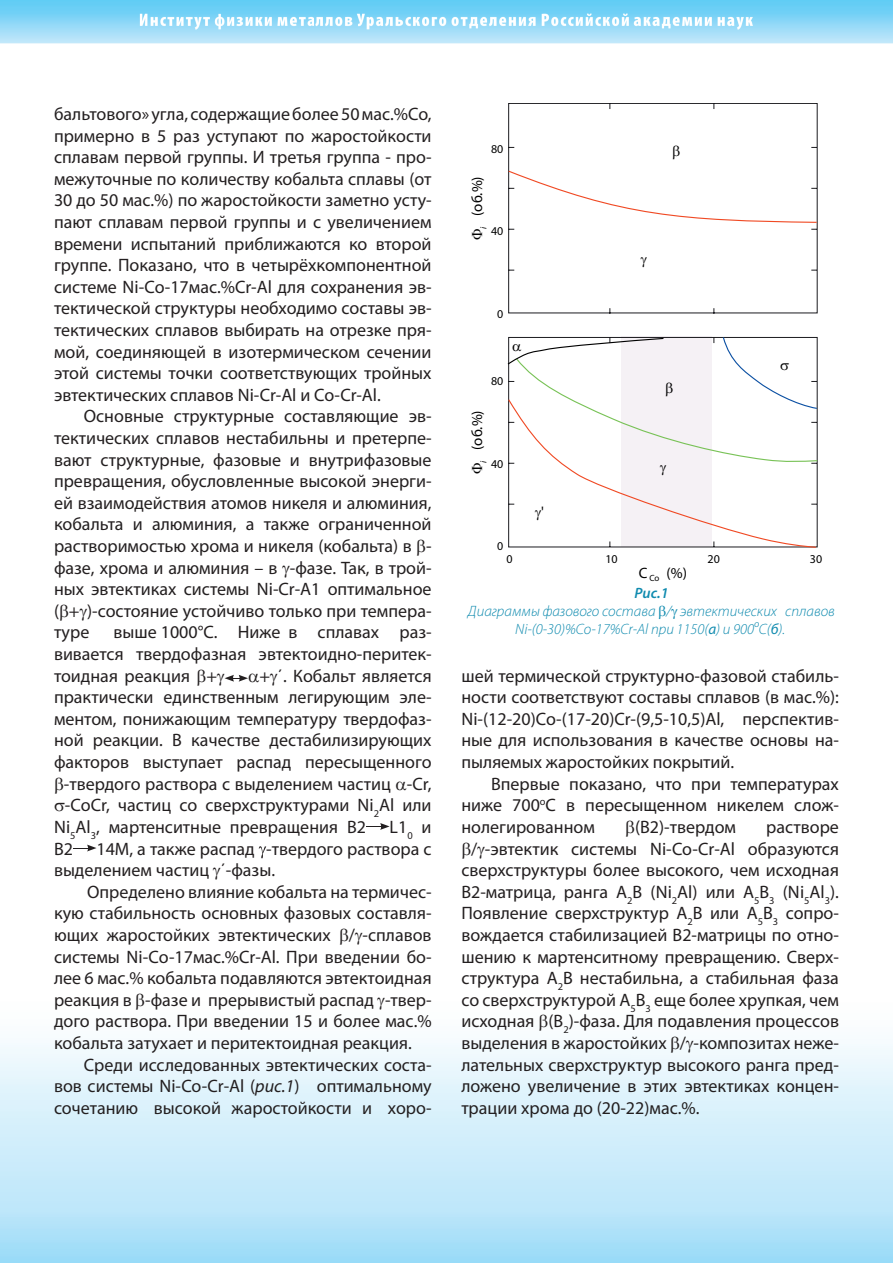
<style>
.page{position:relative;width:893px;height:1263px;background:#fff}
.page>*{position:absolute;margin:0;border:0;box-sizing:border-box;transform-origin:0 0}
.t1{font:18px/21.6px "Myriad Pro";color:#231f20;text-align:justify}
.t2{font:italic 300 15px/18px "Myriad Pro";color:#108baf;text-align:center}
.t3{font:15px "Myriad Pro";color:#000}
.t4{font:italic 600 15px "Myriad Pro";color:#108baf}
.t5{font:12px "Myriad Pro";color:#000}
.t6{font:9px "Myriad Pro";color:#000}
.t7{font:italic 9px "Myriad Pro";color:#000}
.s1{font-style:italic}
.s2{font-weight:400}
</style>
<div class="page">
<img style="left:0;top:0;width:893px;height:1263px">
<svg style="left:366px;top:823px;width:24px;height:7px"></svg>
<svg style="left:73px;top:844px;width:24px;height:7px"></svg>
<svg style="left:259px;top:846px;width:7px;height:12px"></svg>
<svg style="left:508px;top:103px;width:310px;height:211px"></svg>
<svg style="left:507px;top:170px;width:311px;height:53px"></svg>
<svg style="left:507px;top:475px;width:310px;height:73px"></svg>
<svg style="left:417px;top:539px;width:8px;height:17px"></svg>
<svg style="left:282px;top:565px;width:8px;height:12px"></svg>
<svg style="left:60px;top:604px;width:8px;height:17px"></svg>
<svg style="left:80px;top:608px;width:7px;height:13px"></svg>
<svg style="left:198px;top:669px;width:8px;height:16px"></svg>
<svg style="left:217px;top:673px;width:42px;height:12px"></svg>
<svg style="left:270px;top:673px;width:8px;height:12px"></svg>
<svg style="left:55px;top:777px;width:8px;height:16px"></svg>
<svg style="left:396px;top:781px;width:10px;height:9px"></svg>
<svg style="left:55px;top:803px;width:9px;height:8px"></svg>
<svg style="left:213px;top:868px;width:7px;height:12px"></svg>
<svg style="left:340px;top:928px;width:8px;height:17px"></svg>
<svg style="left:355px;top:932px;width:7px;height:13px"></svg>
<svg style="left:136px;top:993px;width:8px;height:16px"></svg>
<svg style="left:378px;top:997px;width:7px;height:12px"></svg>
<svg style="left:626px;top:820px;width:8px;height:17px"></svg>
<svg style="left:462px;top:842px;width:8px;height:16px"></svg>
<svg style="left:477px;top:846px;width:8px;height:12px"></svg>
<svg style="left:540px;top:1015px;width:8px;height:16px"></svg>
<svg style="left:671px;top:1036px;width:8px;height:17px"></svg>
<svg style="left:686px;top:1040px;width:7px;height:13px"></svg>
<svg style="left:659px;top:605px;width:19px;height:14px"></svg>
<svg style="left:673px;top:145px;width:7px;height:14px"></svg>
<svg style="left:641px;top:257px;width:6px;height:10px"></svg>
<svg style="left:506px;top:336px;width:312px;height:139px"></svg>
<svg style="left:535px;top:510px;width:6px;height:10px"></svg>
<svg style="left:472px;top:463px;width:10px;height:11px"></svg>
<svg style="left:472px;top:229px;width:10px;height:11px"></svg>
<p class="t1" style="left:54px;top:103px;width:379px">бальтового» угла, содержащие более 50 мас.%Co, примерно в 5 раз уступают по жаростойкости сплавам первой группы. И третья группа - про&shy;межуточные по количеству кобальта сплавы (от 30 до 50 мас.%) по жаростойкости заметно усту&shy;пают сплавам первой группы и с увеличением времени испытаний приближаются ко второй группе. Показано, что в четырёхкомпонентной системе Ni-Co-17мас.%Cr-Al для сохранения эв&shy;тектической структуры необходимо составы эв&shy;тектических сплавов выбирать на отрезке пря&shy;мой, соединяющей в изотермическом сечении этой системы точки соответствующих тройных эвтектических сплавов Ni-Cr-Al и Co-Cr-Al.</p>
<p class="t1" style="left:54px;top:405px;width:379px;text-indent:30px">Основные структурные составляющие эв&shy;тектических сплавов нестабильны и претерпе&shy;вают структурные, фазовые и внутрифазовые превращения, обусловленные высокой энерги&shy;ей взаимодействия атомов никеля и алюминия, кобальта и алюминия, а также ограниченной растворимостью хрома и никеля (кобальта) в - фазе, хрома и алюминия – в -фазе. Так, в трой&shy;ных эвтектиках системы Ni-Сr-А1 оптимальное ( + )-состояние устойчиво только при темпера&shy;туре</p>
<p class="t1" style="left:54px;top:621px;width:379px;text-indent:60px">выше 1000°С. Ниже в сплавах раз&shy;вивается твердофазная эвтектоидно-перитек&shy;тоидная реакция +</p>
<p class="t1" style="left:259px;top:664px;width:174px">+ ΄. Кобальт является</p>
<p class="t1" style="left:54px;top:686px;width:379px">практически единственным легирующим эле-</p>
<p class="t1" style="left:54px;top:708px;width:379px">ментом, понижающим температуру твердофаз-</p>
<p class="t1" style="left:54px;top:729px;width:379px">ной реакции. В качестве дестабилизирующих</p>
<p class="t1" style="left:54px;top:751px;width:379px">факторов выступает распад пересыщенного</p>
<p class="t1" style="left:64px;top:772px;width:369px">-твердого раствора с выделением частиц -Сr,</p>
<p class="t1" style="left:65px;top:794px;width:368px">-CoCr, частиц со сверхструктурами Ni<sub>2</sub>Al или</p>
<p class="t1" style="left:54px;top:816px;width:314px">Ni<sub>5</sub>Al<sub>3</sub>, мартенситные превращения B2</p>
<p class="t1" style="left:390px;top:816px;width:43px">L1<sub>0</sub> и</p>
<p class="t1" style="left:54px;top:837px;width:20px">B2</p>
<p class="t1" style="left:54px;top:837px;width:379px;text-indent:43px">14M, а также распад -твердого раствора с выделением частиц ΄-фазы.</p>
<p class="t1" style="left:54px;top:880px;width:379px;text-indent:33px">Определено влияние кобальта на термичес&shy;кую стабильность основных фазовых составля&shy;ющих жаростойких эвтектических / -сплавов системы Ni-Co-17мас.%Cr-Al. При введении бо&shy;лее 6 мас.% кобальта подавляются эвтектоидная реакция в -фазе и прерывистый распад -твер&shy;дого раствора. При введении 15 и более мас.% кобальта затухает и перитектоидная реакция.</p>
<p class="t1" style="left:54px;top:1053px;width:379px;text-indent:30px">Среди исследованных эвтектических соста&shy;вов системы Ni-Co-Cr-Al (<span class="s1">рис.1</span>) оптимальному сочетанию высокой жаростойкости и хоро-</p>
<p class="t5" style="left:491px;top:141px;width:14px">80</p>
<p class="t3" style="left:468px;top:216px;width:41px;rotate:-90deg">(об.%)</p>
<p class="t7" style="left:478px;top:229px;width:4px;rotate:-90deg">i</p>
<p class="t5" style="left:491px;top:224px;width:14px">40</p>
<p class="t5" style="left:497px;top:306px;width:8px">0</p>
<p class="t5" style="left:491px;top:374px;width:14px">80</p>
<p class="t3" style="left:468px;top:450px;width:41px;rotate:-90deg">(об.%)</p>
<p class="t7" style="left:478px;top:463px;width:4px;rotate:-90deg">i</p>
<p class="t5" style="left:491px;top:456px;width:14px">40</p>
<p class="t5" style="left:497px;top:539px;width:8px">0</p>
<p class="t3" style="left:541px;top:502px;width:4px">'</p>
<p class="t5" style="left:506px;top:552px;width:8px">0</p>
<p class="t5" style="left:605px;top:552px;width:14px">10</p>
<p class="t5" style="left:708px;top:552px;width:14px">20</p>
<p class="t5" style="left:810px;top:552px;width:14px">30</p>
<p class="t3" style="left:639px;top:564px;width:10px">C</p>
<p class="t3" style="left:667px;top:564px;width:22px">(%)</p>
<p class="t6" style="left:649px;top:573px;width:12px">Co</p>
<p class="t4" style="left:634px;top:583px;width:36px">Рис.1</p>
<p class="t2" style="left:468px;top:602px;width:368px">Диаграммы фазового состава / эвтектических сплавов<br>Ni-(0-30)%Co-17%Cr-Al при 1150(<span class="s2">а</span>) и 900ºС(<span class="s2">б</span>).</p>
<p class="t1" style="left:461px;top:664px;width:379px">шей термической структурно-фазовой стабиль&shy;ности соответствуют составы сплавов (в мас.%):<br>Ni-(12-20)Co-(17-20)Cr-(9,5-10,5)Al, перспектив&shy;ные для использования в качестве основы на&shy;пыляемых жаростойких покрытий.</p>
<p class="t1" style="left:461px;top:772px;width:379px;text-indent:30px">Впервые показано, что при температурах ниже 700<sup>o</sup>С в пересыщенном никелем слож&shy;нолегированном</p>
<p class="t1" style="left:635px;top:816px;width:102px">(В2)-твердом</p>
<p class="t1" style="left:766px;top:816px;width:74px">растворе</p>
<p class="t1" style="left:471px;top:837px;width:369px">/ -эвтектик системы Ni-Co-Cr-Al образуются</p>
<p class="t1" style="left:461px;top:859px;width:379px">сверхструктуры более высокого, чем исходная</p>
<p class="t1" style="left:461px;top:880px;width:379px">В2-матрица, ранга А<sub>2</sub>В (Ni<sub>2</sub>Al) или А<sub>5</sub>В<sub>3</sub> (Ni<sub>5</sub>Al<sub>3</sub>).</p>
<p class="t1" style="left:461px;top:902px;width:379px">Появление сверхструктур А<sub>2</sub>В или А<sub>5</sub>В<sub>3</sub> сопро-</p>
<p class="t1" style="left:461px;top:924px;width:379px">вождается стабилизацией В2-матрицы по отно-</p>
<p class="t1" style="left:461px;top:945px;width:379px">шению к мартенситному превращению. Сверх-</p>
<p class="t1" style="left:461px;top:967px;width:379px">структура А<sub>2</sub>В нестабильна, а стабильная фаза</p>
<p class="t1" style="left:461px;top:988px;width:379px">со сверхструктурой А<sub>5</sub>В<sub>3</sub> еще более хрупкая, чем</p>
<p class="t1" style="left:461px;top:1010px;width:379px">исходная (В<sub>2</sub>)-фаза. Для подавления процессов</p>
<p class="t1" style="left:461px;top:1032px;width:379px">выделения в жаростойких / -композитах неже-</p>
<p class="t1" style="left:461px;top:1053px;width:379px">лательных сверхструктур высокого ранга пред-</p>
<p class="t1" style="left:461px;top:1075px;width:379px">ложено увеличение в этих эвтектиках концен-</p>
<p class="t1" style="left:461px;top:1096px;width:240px">трации хрома до (20-22)мас.%.</p>
</div>
